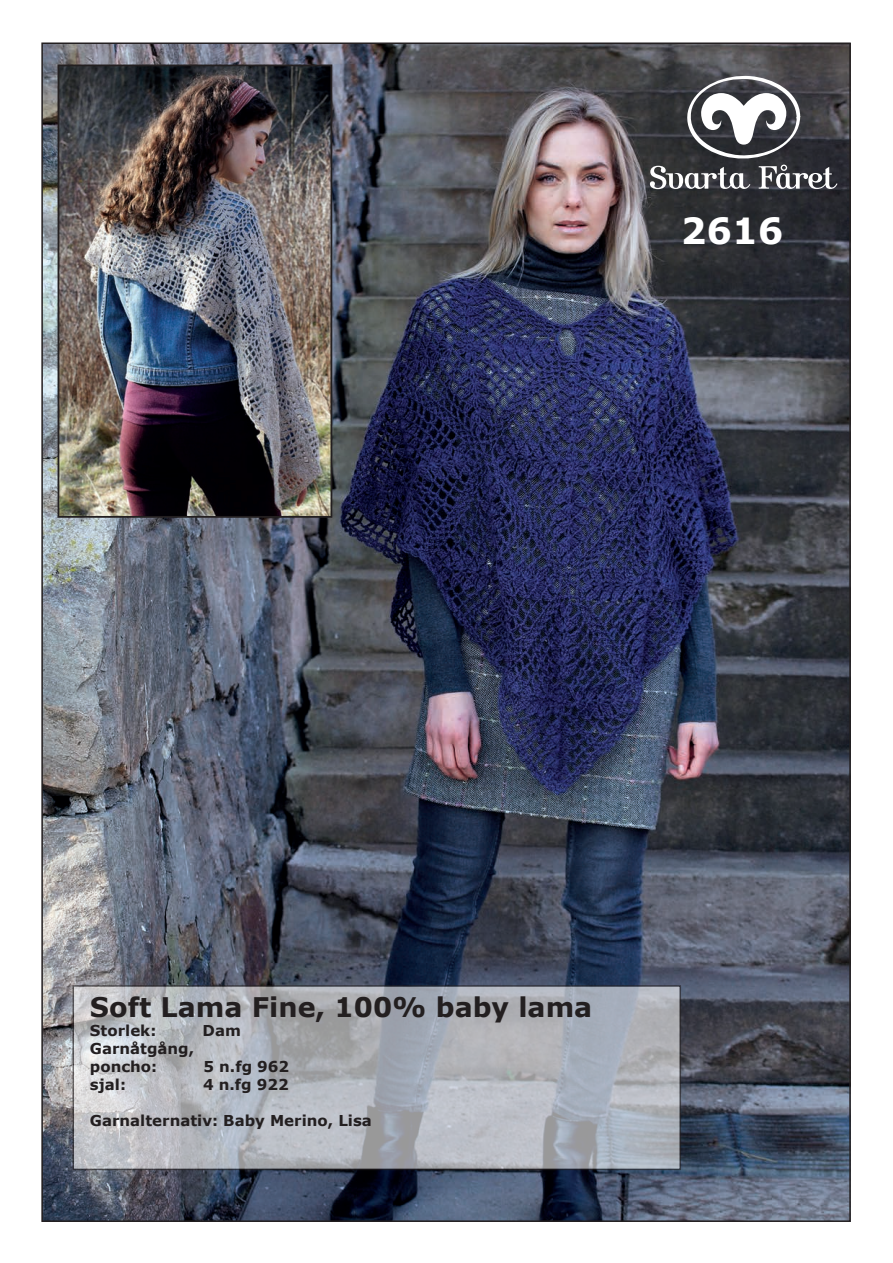
<style>
.page{position:relative;width:893px;height:1263px;background:#fff}
.page>*{position:absolute;margin:0;border:0;box-sizing:border-box;transform-origin:0 0}
.t1{font:700 36px "Verdana";color:#fff}
.t2{font:700 27px "Verdana";color:#231f20}
.t3{font:700 15px/18px "Verdana";color:#231f20}
</style>
<div class="page">
<img style="left:44px;top:45px;width:804px;height:1174px">
<svg style="left:76px;top:988px;width:602px;height:179px;background:#b2b5bc"></svg>
<div style="left:73px;top:985px;width:608px;height:185px;border:2px solid #231f20"></div>
<img style="left:61px;top:68px;width:268px;height:447px">
<div style="left:58px;top:65px;width:274px;height:453px;border:2px solid #231f20"></div>
<svg style="left:650px;top:76px;width:187px;height:113px"></svg>
<h1 class="t1" style="left:681px;top:205px;width:104px">2616</h1>
<h2 class="t2" style="left:90px;top:987px;width:504px">Soft Lama Fine, 100% baby lama</h2>
<p class="t3" style="left:90px;top:1021px;width:68px">Storlek:</p>
<p class="t3" style="left:203px;top:1021px;width:40px">Dam</p>
<p class="t3" style="left:90px;top:1039px;width:106px">Garnåtgång, poncho:</p>
<p class="t3" style="left:203px;top:1057px;width:87px">5 n.fg 962</p>
<p class="t3" style="left:90px;top:1075px;width:38px">sjal:</p>
<p class="t3" style="left:203px;top:1075px;width:87px">4 n.fg 922</p>
<p class="t3" style="left:90px;top:1111px;width:284px">Garnalternativ: Baby Merino, Lisa</p>
</div>
